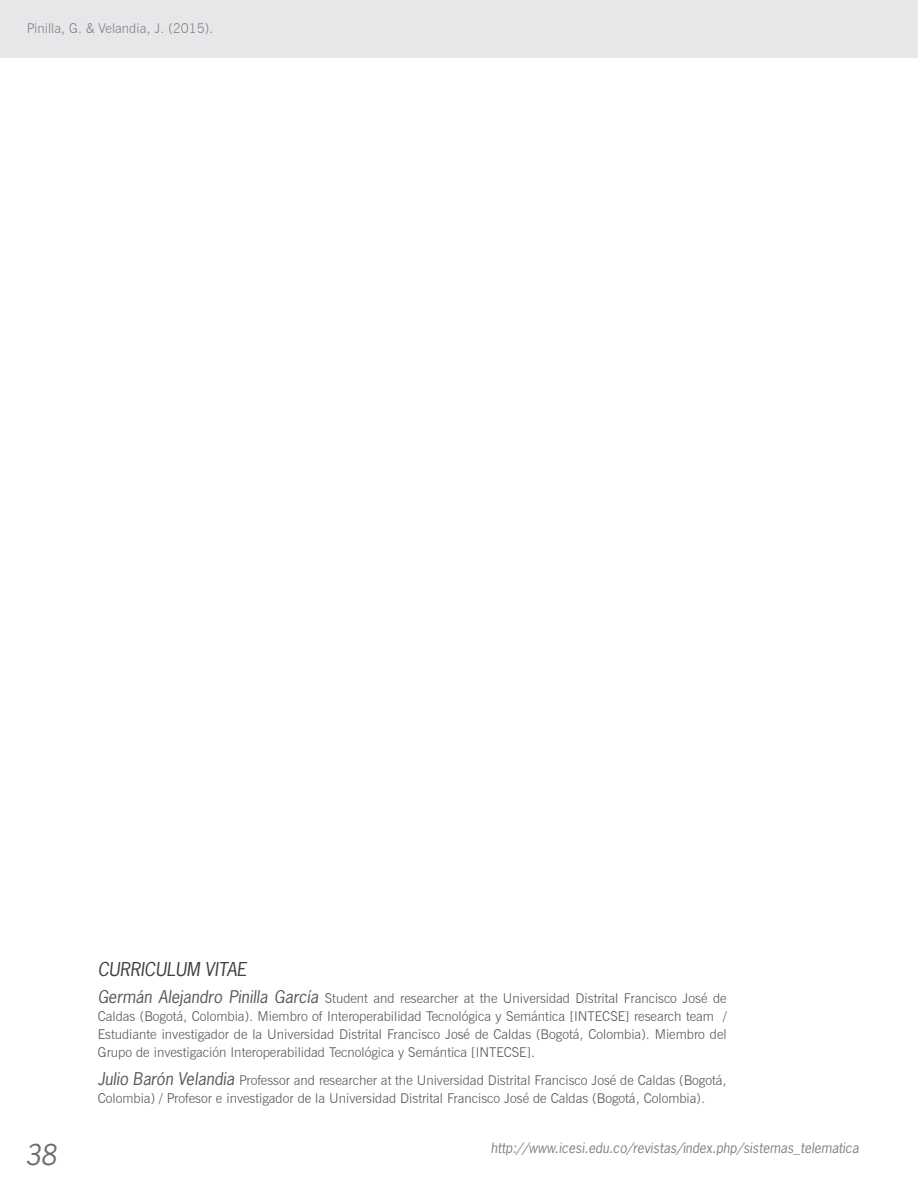
<style>
.page{position:relative;width:918px;height:1188px;background:#fff}
.page>*{position:absolute;margin:0;border:0;box-sizing:border-box;transform-origin:0 0}
.t1{font:italic 27px "News Gothic Std";color:#6c6d70}
.t2{font:italic 18px "News Gothic Std";color:#3e3e3f}
.t3{font:300 13.5px/18px "News Gothic BT";color:#57585a;text-align:justify}
.t4{font:italic 13.5px "News Gothic Std";color:#808285}
.t5{font:300 13.5px "News Gothic BT";color:#808285}
.s1{font-family:"News Gothic Std";font-weight:400;font-style:italic;font-size:16.5px}
</style>
<div class="page">
<div style="left:0;top:0;width:918px;height:57px;background:#e6e7e9"></div>
<p class="t5" style="left:27px;top:20px;width:188px">Pinilla, G. &amp; Velandia, J. (2015).</p>
<h2 class="t2" style="left:98px;top:958px;width:151px">CURRICULUM VITAE</h2>
<p class="t3" style="left:98px;top:989px;width:630px"><span class="s1">Germán Alejandro Pinilla García</span> Student and researcher at the Universidad Distrital Francisco José de Caldas (Bogotá, Colombia). Miembro of Interoperabilidad Tecnológica y Semántica [INTECSE] research team / Estudiante investigador de la Universidad Distrital Francisco José de Caldas (Bogotá, Colombia). Miembro del Grupo de investigación Interoperabilidad Tecnológica y Semántica [INTECSE].</p>
<p class="t3" style="left:98px;top:1071px;width:630px"><span class="s1">Julio Barón Velandia</span> Professor and researcher at the Universidad Distrital Francisco José de Caldas (Bogotá,<br>Colombia) / Profesor e investigador de la Universidad Distrital Francisco José de Caldas (Bogotá, Colombia).</p>
<h1 class="t1" style="left:25px;top:1138px;width:33px">38</h1>
<p class="t4" style="left:491px;top:1139px;width:370px">http://www.icesi.edu.co/revistas/index.php/sistemas_telematica</p>
</div>
